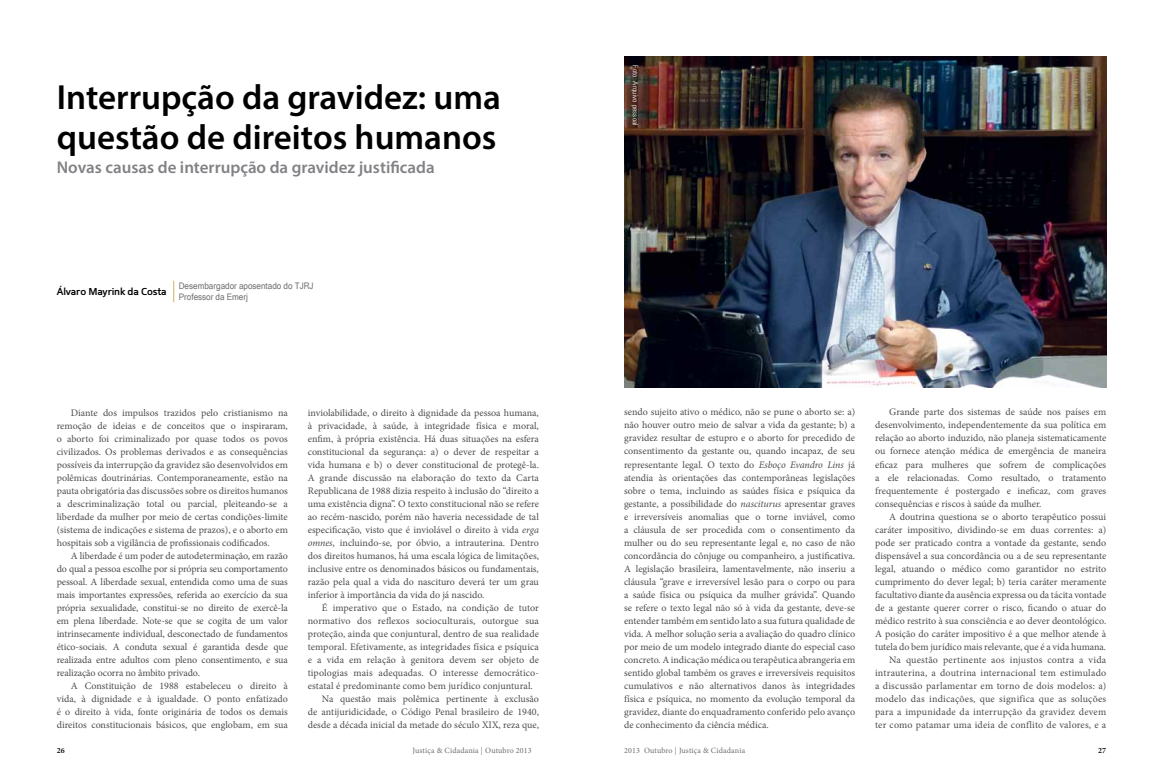
<style>
.page{position:relative;width:1163px;height:780px;background:#fff}
.page>*{position:absolute;margin:0;border:0;box-sizing:border-box;transform-origin:0 0}
.t1{font:600 35px/40px "Myriad Pro";color:#000}
.t2{font:600 17px "Myriad Pro";color:#808285}
.t3{font:10px/13px "Minion Pro";color:#4d4d4f;text-align:justify}
.t4{font:600 10px "Mentone";letter-spacing:-.015em;color:#000}
.t5{font:9px/10.8px "Microsoft Sans Serif";color:#6d6e71;scale:.9 1}
.t6{font:8px "Minion Pro";letter-spacing:.02em;color:#6d6e71}
.t7{font:600 8px "Minion Pro";color:#000}
.t8{font:300 condensed 7.5px "Zurich BT";letter-spacing:.015em;color:#fff}
.s1{font-style:italic}
</style>
<div class="page">
<svg style="left:173px;top:281px;width:1px;height:21px"></svg>
<img style="left:624px;top:57px;width:482px;height:330px">
<h1 class="t1" style="left:57px;top:76px;width:445px">Interrupção da gravidez: uma questão de direitos humanos</h1>
<h2 class="t2" style="left:57px;top:156px;width:379px">Novas causas de interrupção da gravidez justificada</h2>
<p class="t4" style="left:57px;top:285px;width:111px">Álvaro Mayrink da Costa</p>
<p class="t5" style="left:179px;top:281px;width:151px">Desembargador aposentado do TJRJ<br>Professor da Emerj</p>
<p class="t3" style="left:57px;top:406px;width:233px;text-indent:14px">Diante dos impulsos trazidos pelo cristianismo na remoção de ideias e de conceitos que o inspiraram, o aborto foi criminalizado por quase todos os povos civilizados. Os problemas derivados e as consequências possíveis da interrupção da gravidez são desenvolvidos em polêmicas doutrinárias. Contemporaneamente, estão na pauta obrigatória das discussões sobre os direitos humanos a descriminalização total ou parcial, pleiteando-se a liberdade da mulher por meio de certas condições-limite (sistema de indicações e sistema de prazos), e o aborto em hospitais sob a vigilância de profissionais codificados.</p>
<p class="t3" style="left:57px;top:549px;width:233px;text-indent:14px">A liberdade é um poder de autodeterminação, em razão do qual a pessoa escolhe por si própria seu comportamento pessoal. A liberdade sexual, entendida como uma de suas mais importantes expressões, referida ao exercício da sua própria sexualidade, constitui-se no direito de exercê-la em plena liberdade. Note-se que se cogita de um valor intrinsecamente individual, desconectado de fundamentos ético-sociais. A conduta sexual é garantida desde que realizada entre adultos com pleno consentimento, e sua realização ocorra no âmbito privado.</p>
<p class="t3" style="left:57px;top:679px;width:233px;text-indent:14px">A Constituição de 1988 estabeleceu o direito à vida, à dignidade e à igualdade. O ponto enfatizado é o direito à vida, fonte originária de todos os demais direitos constitucionais básicos, que englobam, em sua</p>
<p class="t3" style="left:308px;top:406px;width:233px">inviolabilidade, o direito à dignidade da pessoa humana, à privacidade, à saúde, à integridade física e moral, enfim, à própria existência. Há duas situações na esfera constitucional da segurança: a) o dever de respeitar a vida humana e b) o dever constitucional de protegê-la.<br>A grande discussão na elaboração do texto da Carta Republicana de 1988 dizia respeito à inclusão do “direito a uma existência digna”. O texto constitucional não se refere ao recém-nascido, porém não haveria necessidade de tal especificação, visto que é inviolável o direito à vida <span class="s1">erga omnes</span>, incluindo-se, por óbvio, a intrauterina. Dentro dos direitos humanos, há uma escala lógica de limitações, inclusive entre os denominados básicos ou fundamentais, razão pela qual a vida do nascituro deverá ter um grau inferior à importância da vida do já nascido.</p>
<p class="t3" style="left:322px;top:601px;width:218px">É imperativo que o Estado, na condição de tutor</p>
<p class="t3" style="left:308px;top:614px;width:233px">normativo dos reflexos socioculturais, outorgue sua</p>
<p class="t3" style="left:308px;top:627px;width:233px">proteção, ainda que conjuntural, dentro de sua realidade</p>
<p class="t3" style="left:308px;top:640px;width:233px">temporal. Efetivamente, as integridades física e psíquica</p>
<p class="t3" style="left:308px;top:653px;width:233px">e a vida em relação à genitora devem ser objeto de</p>
<p class="t3" style="left:308px;top:666px;width:233px">tipologias mais adequadas. O interesse democrático-</p>
<p class="t3" style="left:308px;top:679px;width:227px">estatal é predominante como bem jurídico conjuntural.</p>
<p class="t3" style="left:322px;top:692px;width:218px">Na questão mais polêmica pertinente à exclusão</p>
<p class="t3" style="left:308px;top:705px;width:233px">de antijuridicidade, o Código Penal brasileiro de 1940,</p>
<p class="t3" style="left:308px;top:718px;width:233px">desde a década inicial da metade do século XIX, reza que,</p>
<p class="t8" style="left:639px;top:65px;width:62px;rotate:90deg">Foto: Arquivo pessoal</p>
<p class="t3" style="left:624px;top:406px;width:233px">sendo sujeito ativo o médico, não se pune o aborto se: a) não houver outro meio de salvar a vida da gestante; b) a gravidez resultar de estupro e o aborto for precedido de consentimento da gestante ou, quando incapaz, de seu representante legal. O texto do <span class="s1">Esboço Evandro Lins</span> já atendia às orientações das contemporâneas legislações sobre o tema, incluindo as saúdes física e psíquica da gestante, a possibilidade do <span class="s1">nasciturus</span> apresentar graves e irreversíveis anomalias que o torne inviável, como a cláusula de ser procedida com o consentimento da mulher ou do seu representante legal e, no caso de não concordância do cônjuge ou companheiro, a justificativa.<br>A legislação brasileira, lamentavelmente, não inseriu a cláusula “grave e irreversível lesão para o corpo ou para a saúde física ou psíquica da mulher grávida”. Quando se refere o texto legal não só à vida da gestante, deve-se entender também em sentido lato a sua futura qualidade de vida. A melhor solução seria a avaliação do quadro clínico por meio de um modelo integrado diante do especial caso concreto. A indicação médica ou terapêutica abrangeria em sentido global também os graves e irreversíveis requisitos cumulativos e não alternativos danos às integridades física e psíquica, no momento da evolução temporal da gravidez, diante do enquadramento conferido pelo avanço de conhecimento da ciência médica.</p>
<p class="t3" style="left:874px;top:406px;width:233px;text-indent:14px">Grande parte dos sistemas de saúde nos países em desenvolvimento, independentemente da sua política em relação ao aborto induzido, não planeja sistematicamente ou fornece atenção médica de emergência de maneira eficaz para mulheres que sofrem de complicações a ele relacionadas. Como resultado, o tratamento frequentemente é postergado e ineficaz, com graves consequências e riscos à saúde da mulher.</p>
<p class="t3" style="left:874px;top:510px;width:233px;text-align:right">A doutrina questiona se o aborto terapêutico possui caráter impositivo, dividindo-se em duas correntes: a) pode ser praticado contra a vontade da gestante, sendo dispensável a sua concordância ou a de seu representante legal, atuando o médico como garantidor no estrito cumprimento do dever legal; b) teria caráter meramente facultativo diante da ausência expressa ou da tácita vontade de a gestante querer correr o risco, ficando o atuar do médico restrito à sua consciência e ao dever deontológico.<br>A posição do caráter impositivo é a que melhor atende à tutela do bem jurídico mais relevante, que é a vida humana.<br>Na questão pertinente aos injustos contra a vida intrauterina, a doutrina internacional tem estimulado a discussão parlamentar em torno de dois modelos: a) modelo das indicações, que significa que as soluções para a impunidade da interrupção da gravidez devem ter como patamar uma ideia de conflito de valores, e a</p>
<p class="t7" style="left:57px;top:744px;width:10px">26</p>
<p class="t6" style="left:412px;top:745px;width:121px">Justiça &amp; Cidadania | Outubro 2013</p>
<p class="t6" style="left:624px;top:745px;width:123px">2013 Outubro | Justiça &amp; Cidadania</p>
<p class="t7" style="left:1097px;top:744px;width:10px">27</p>
</div>
